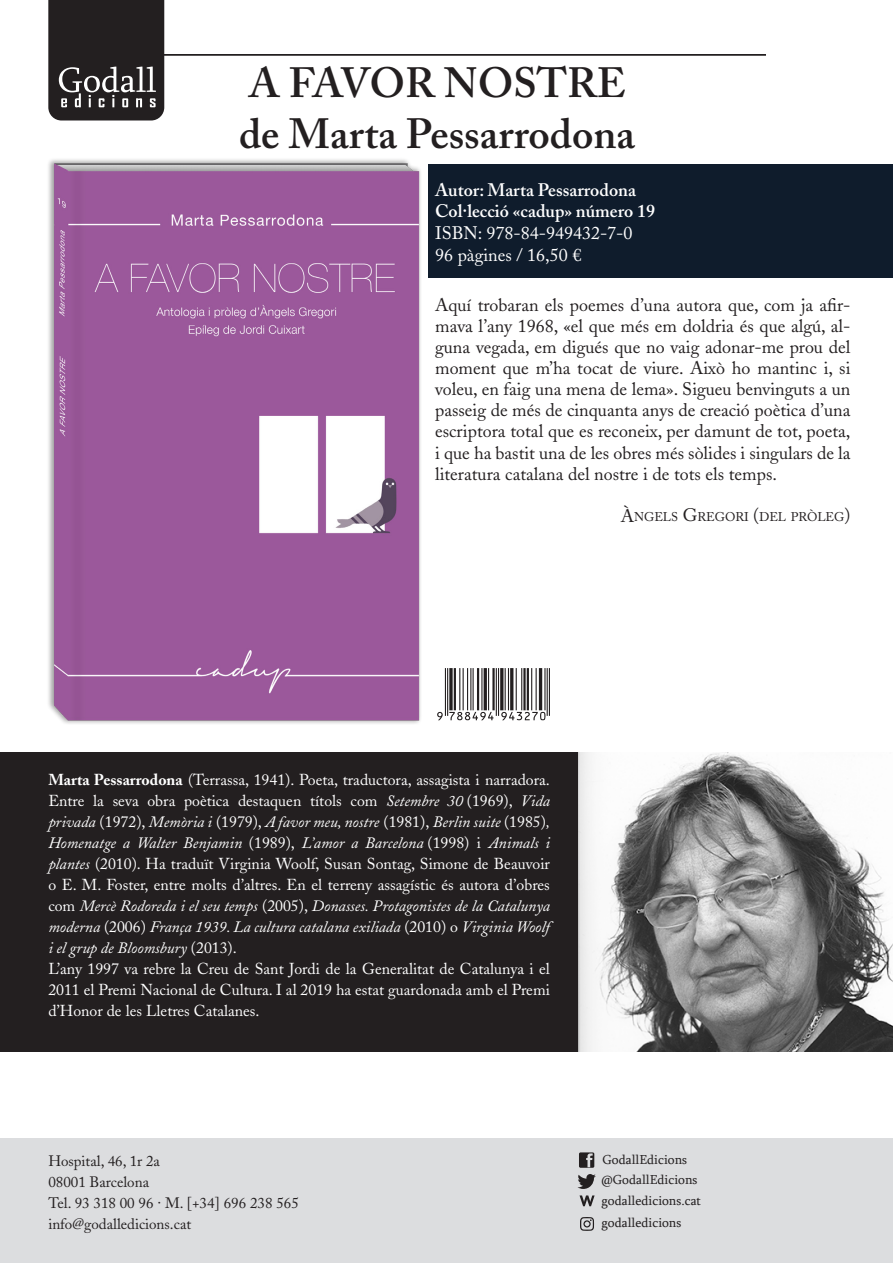
<style>
.page{position:relative;width:893px;height:1263px;background:#fff}
.page>*{position:absolute;margin:0;border:0;box-sizing:border-box;transform-origin:0 0}
.t1{font:600 42px/50.4px "Adobe Caslon";color:#231f20}
.t2{font:18px/21px "Adobe Caslon";color:#231f20;text-align:justify}
.t3{font:600 18px/21.6px "Adobe Caslon";color:#fff}
.t4{font:18px/21.6px "Adobe Caslon";color:#fff}
.t5{font:15.75px/21px "Adobe Caslon";color:#fff}
.t6{font:15px/21px "Adobe Caslon";color:#231f20}
.t7{font:13.35px/21.9px "Sylfaen";color:#231f20}
.t8{font:12.6px "Adobe Caslon Regular SC";color:#231f20}
.s1{font-size:18px}
.s2{font-weight:700}
.s3{font-style:italic}
</style>
<div class="page">
<div style="left:0;top:1139px;width:893px;height:124px;background:#dcdddf"></div>
<div style="left:429px;top:164px;width:464px;height:113px;background:#0f1c2c"></div>
<img style="left:48px;top:159px;width:373px;height:565px">
<div style="left:0;top:752px;width:893px;height:299px;background:#231f20"></div>
<img style="left:578px;top:752px;width:315px;height:299px">
<hr style="left:108px;top:54px;width:658px;height:2px;background:#231f20">
<svg style="left:577px;top:1174px;width:19px;height:15px"></svg>
<svg style="left:579px;top:1152px;width:15px;height:16px"></svg>
<svg style="left:579px;top:1195px;width:16px;height:11px"></svg>
<svg style="left:580px;top:1217px;width:14px;height:14px"></svg>
<svg style="left:437px;top:668px;width:113px;height:52px"></svg>
<svg style="left:48px;top:0;width:116px;height:120px;background:#343031"></svg>
<h1 class="t1" style="left:239px;top:58px;width:398px">A FAVOR NOSTRE de Marta Pessarrodona</h1>
<p class="t3" style="left:435px;top:179px;width:221px">Autor: Marta Pessarrodona<br>Col·lecció «cadup» número 19</p>
<p class="t4" style="left:435px;top:222px;width:199px">ISBN: 978-84-949432-7-0<br>96 pàgines / 16,50 €</p>
<p class="t2" style="left:435px;top:295px;width:417px">Aquí trobaran els poemes d’una autora que, com ja afir&shy;mava l’any 1968, «el que més em doldria és que algú, al&shy;guna vegada, em digués que no vaig adonar-me prou del moment que m’ha tocat de viure. Això ho mantinc i, si voleu, en faig una mena de lema». Sigueu benvinguts a un passeig de més de cinquanta anys de creació poètica d’una escriptora total que es reconeix, per damunt de tot, poeta, i que ha bastit una de les obres més sòlides i singulars de la literatura catalana del nostre i de tots els temps.</p>
<p class="t8" style="left:621px;top:510px;width:231px"><span class="s1">À</span>NGELS <span class="s1">G</span>REGORI <span class="s1">(</span>DEL PRÒLEG<span class="s1">)</span></p>
<p class="t5" style="left:48px;top:769px;width:503px"><span class="s2">Marta Pessarrodona</span> (Terrassa, 1941). Poeta, traductora, assagista i narradora.<br>Entre la seva obra poètica destaquen títols com <span class="s3">Setembre 30</span> (1969), <span class="s3">Vida privada</span> (1972), <span class="s3">Memòria i</span> (1979), <span class="s3">A favor meu, nostre</span> (1981), <span class="s3">Berlin suite</span> (1985)<span class="s3">, Homenatge a Walter Benjamin</span> (1989), <span class="s3">L’amor a Barcelona</span> (1998) i <span class="s3">Animals i plantes</span> (2010). Ha traduït Virginia Woolf, Susan Sontag, Simone de Beauvoir o E. M. Foster, entre molts d’altres. En el terreny assagístic és autora d’obres com <span class="s3">Mercè Rodoreda i el seu temps</span> (2005), <span class="s3">Donasses. Protagonistes de la Catalunya moderna</span> (2006) <span class="s3">França 1939. La cultura catalana exiliada</span> (2010) o <span class="s3">Virginia Woolf i el grup de Bloomsbury</span> (2013).<br>L’any 1997 va rebre la Creu de Sant Jordi de la Generalitat de Catalunya i el 2011 el Premi Nacional de Cultura. I al 2019 ha estat guardonada amb el Premi d’Honor de les Lletres Catalanes.</p>
<p class="t6" style="left:48px;top:1150px;width:252px">Hospital, 46, 1r 2a<br>08001 Barcelona<br>Tel. 93 318 00 96 · M. [+34] 696 238 565 info@godalledicions.cat</p>
<p class="t7" style="left:602px;top:1148px;width:86px">GodallEdicions</p>
<p class="t7" style="left:601px;top:1189px;width:101px">godalledicions.cat godalledicions</p>
<p class="t7" style="left:601px;top:1168px;width:97px">@GodallEdicions</p>
</div>
